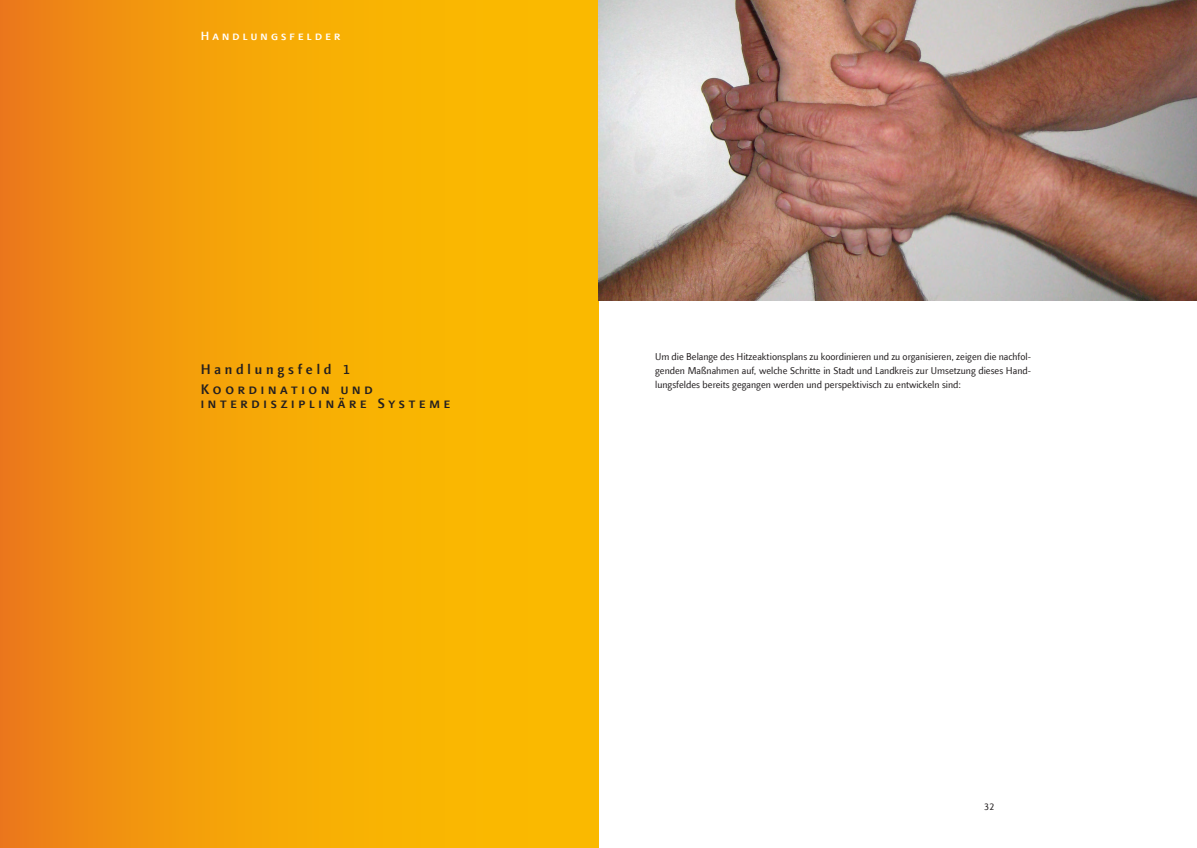
<style>
.page{position:relative;width:1197px;height:848px;background:#fff}
.page>*{position:absolute;margin:0;border:0;box-sizing:border-box;transform-origin:0 0}
.t1{font:500 14px/14px "Finnegan LT Com";letter-spacing:.31em;color:#231f20}
.t2{font:500 14px "Finnegan LT Com";letter-spacing:.27em;color:#231f20}
.t3{font:500 12px "Finnegan LT Com";letter-spacing:.33em;color:#fff}
.t4{font:10px/14px "Finnegan LT Com";color:#231f20;text-align:justify}
</style>
<div class="page">
<div style="left:0;top:0;width:598px;height:848px;background:linear-gradient(to right,#ee8516,#fdc500)"></div>
<img style="left:598px;top:0;width:598px;height:300px">
<p class="t3" style="left:201px;top:29px;width:141px">Handlungsfelder</p>
<p class="t2" style="left:201px;top:361px;width:151px">Handlungsfeld 1</p>
<p class="t1" style="left:201px;top:382px;width:251px">Koordination und interdisziplinäre Systeme</p>
<p class="t4" style="left:655px;top:350px;width:377px">Um die Belange des Hitzeaktionsplans zu koordinieren und zu organisieren, zeigen die nachfol&shy;genden Maßnahmen auf, welche Schritte in Stadt und Landkreis zur Umsetzung dieses Hand&shy;lungsfeldes bereits gegangen werden und perspektivisch zu entwickeln sind:</p>
<p class="t4" style="left:984px;top:799px;width:12px">32</p>
</div>
